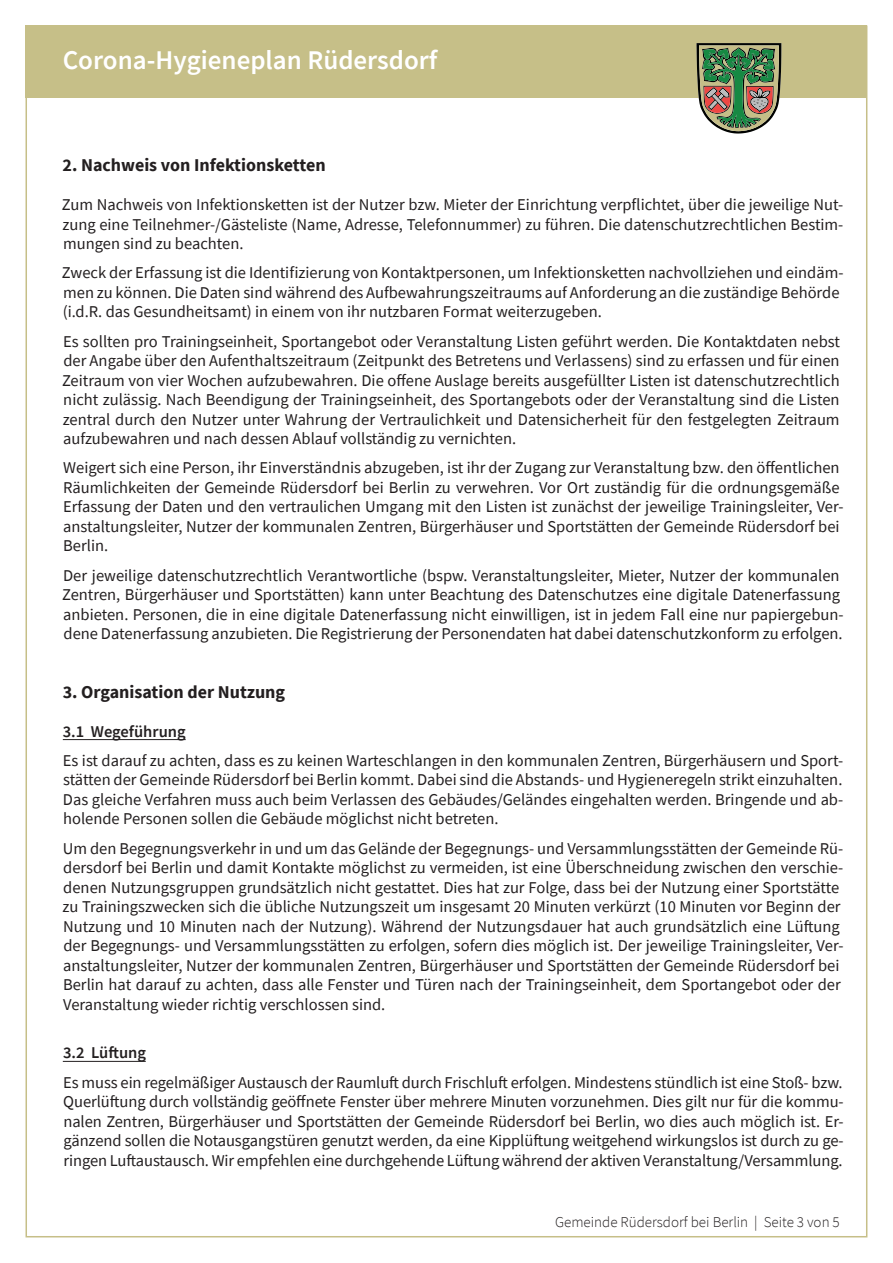
<style>
.page{position:relative;width:893px;height:1263px;background:#fff}
.page>*{position:absolute;margin:0;border:0;box-sizing:border-box;transform-origin:0 0}
.t1{font:600 27px "Source Sans Pro";color:#fff}
.t2{font:700 18px "Source Sans Pro";color:#231f20}
.t3{font:16.5px/19.5px "Source Sans Pro";color:#231f20;text-align:justify}
.t4{font:600 16.5px "Source Sans Pro";color:#231f20}
.t5{font:300 15px "Source Sans Pro";color:#231f20}
</style>
<div class="page">
<div style="left:26px;top:26px;width:841px;height:72px;background:#c6bf88"></div>
<svg style="left:696px;top:43px;width:85px;height:91px"></svg>
<hr style="left:63px;top:739px;width:123px;height:1px;background:#231f20">
<hr style="left:63px;top:1061px;width:83px;height:1px;background:#231f20">
<h1 class="t1" style="left:63px;top:42px;width:376px">Corona-Hygieneplan Rüdersdorf</h1>
<p class="t2" style="left:63px;top:153px;width:265px">2. Nachweis von Infektionsketten</p>
<p class="t3" style="left:62px;top:195px;width:783px">Zum Nachweis von Infektionsketten ist der Nutzer bzw. Mieter der Einrichtung verpflichtet, über die jeweilige Nut&shy;zung eine Teilnehmer-/Gästeliste (Name, Adresse, Telefonnummer) zu führen. Die datenschutzrechtlichen Bestim&shy;mungen sind zu beachten.</p>
<p class="t3" style="left:62px;top:263px;width:783px;text-align:left">Zweck der Erfassung ist die Identifizierung von Kontaktpersonen, um Infektionsketten nachvollziehen und eindäm&shy;men zu können. Die Daten sind während des Aufbewahrungszeitraums auf Anforderung an die zuständige Behörde (i.d.R. das Gesundheitsamt) in einem von ihr nutzbaren Format weiterzugeben.</p>
<p class="t3" style="left:62px;top:331px;width:779px">Es sollten pro Trainingseinheit, Sportangebot oder Veranstaltung Listen geführt werden. Die Kontaktdaten nebst der Angabe über den Aufenthaltszeitraum (Zeitpunkt des Betretens und Verlassens) sind zu erfassen und für einen Zeitraum von vier Wochen aufzubewahren. Die offene Auslage bereits ausgefüllter Listen ist datenschutzrechtlich nicht zulässig. Nach Beendigung der Trainingseinheit, des Sportangebots oder der Veranstaltung sind die Listen zentral durch den Nutzer unter Wahrung der Vertraulichkeit und Datensicherheit für den festgelegten Zeitraum aufzubewahren und nach dessen Ablauf vollständig zu vernichten.</p>
<p class="t3" style="left:63px;top:458px;width:782px;text-align:left">Weigert sich eine Person, ihr Einverständnis abzugeben, ist ihr der Zugang zur Veranstaltung bzw. den öffentlichen Räumlichkeiten der Gemeinde Rüdersdorf bei Berlin zu verwehren. Vor Ort zuständig für die ordnungsgemäße Erfassung der Daten und den vertraulichen Umgang mit den Listen ist zunächst der jeweilige Trainingsleiter, Ver&shy;anstaltungsleiter, Nutzer der kommunalen Zentren, Bürgerhäuser und Sportstätten der Gemeinde Rüdersdorf bei Berlin.</p>
<p class="t3" style="left:62px;top:565px;width:783px;text-align:left">Der jeweilige datenschutzrechtlich Verantwortliche (bspw. Veranstaltungsleiter, Mieter, Nutzer der kommunalen Zentren, Bürgerhäuser und Sportstätten) kann unter Beachtung des Datenschutzes eine digitale Datenerfassung anbieten. Personen, die in eine digitale Datenerfassung nicht einwilligen, ist in jedem Fall eine nur papiergebun&shy;dene Datenerfassung anzubieten. Die Registrierung der Personendaten hat dabei datenschutzkonform zu erfolgen.</p>
<p class="t2" style="left:63px;top:679px;width:224px">3. Organisation der Nutzung</p>
<p class="t4" style="left:63px;top:720px;width:124px">3.1 Wegeführung</p>
<p class="t3" style="left:63px;top:750px;width:782px">Es ist darauf zu achten, dass es zu keinen Warteschlangen in den kommunalen Zentren, Bürgerhäusern und Sport&shy;stätten der Gemeinde Rüdersdorf bei Berlin kommt. Dabei sind die Abstands- und Hygieneregeln strikt einzuhalten.<br>Das gleiche Verfahren muss auch beim Verlassen des Gebäudes/Geländes eingehalten werden. Bringende und ab&shy;holende Personen sollen die Gebäude möglichst nicht betreten.</p>
<p class="t3" style="left:63px;top:838px;width:782px;text-align:left">Um den Begegnungsverkehr in und um das Gelände der Begegnungs- und Versammlungsstätten der Gemeinde Rü&shy;dersdorf bei Berlin und damit Kontakte möglichst zu vermeiden, ist eine Überschneidung zwischen den verschie&shy;denen Nutzungsgruppen grundsätzlich nicht gestattet. Dies hat zur Folge, dass bei der Nutzung einer Sportstätte zu Trainingszwecken sich die übliche Nutzungszeit um insgesamt 20 Minuten verkürzt (10 Minuten vor Beginn der Nutzung und 10 Minuten nach der Nutzung). Während der Nutzungsdauer hat auch grundsätzlich eine Lüftung der Begegnungs- und Versammlungsstätten zu erfolgen, sofern dies möglich ist. Der jeweilige Trainingsleiter, Ver&shy;anstaltungsleiter, Nutzer der kommunalen Zentren, Bürgerhäuser und Sportstätten der Gemeinde Rüdersdorf bei Berlin hat darauf zu achten, dass alle Fenster und Türen nach der Trainingseinheit, dem Sportangebot oder der Veranstaltung wieder richtig verschlossen sind.</p>
<p class="t4" style="left:63px;top:1042px;width:84px">3.2 Lüftung</p>
<p class="t3" style="left:63px;top:1072px;width:782px">Es muss ein regelmäßiger Austausch der Raumluft durch Frischluft erfolgen. Mindestens stündlich ist eine Stoß- bzw.<br>Querlüftung durch vollständig geöffnete Fenster über mehrere Minuten vorzunehmen. Dies gilt nur für die kommu&shy;nalen Zentren, Bürgerhäuser und Sportstätten der Gemeinde Rüdersdorf bei Berlin, wo dies auch möglich ist. Er&shy;gänzend sollen die Notausgangstüren genutzt werden, da eine Kipplüftung weitgehend wirkungslos ist durch zu ge&shy;ringen Luftaustausch. Wir empfehlen eine durchgehende Lüftung während der aktiven Veranstaltung/Versammlung.</p>
<p class="t5" style="left:555px;top:1213px;width:286px">Gemeinde Rüdersdorf bei Berlin | Seite 3 von 5</p>
</div>
